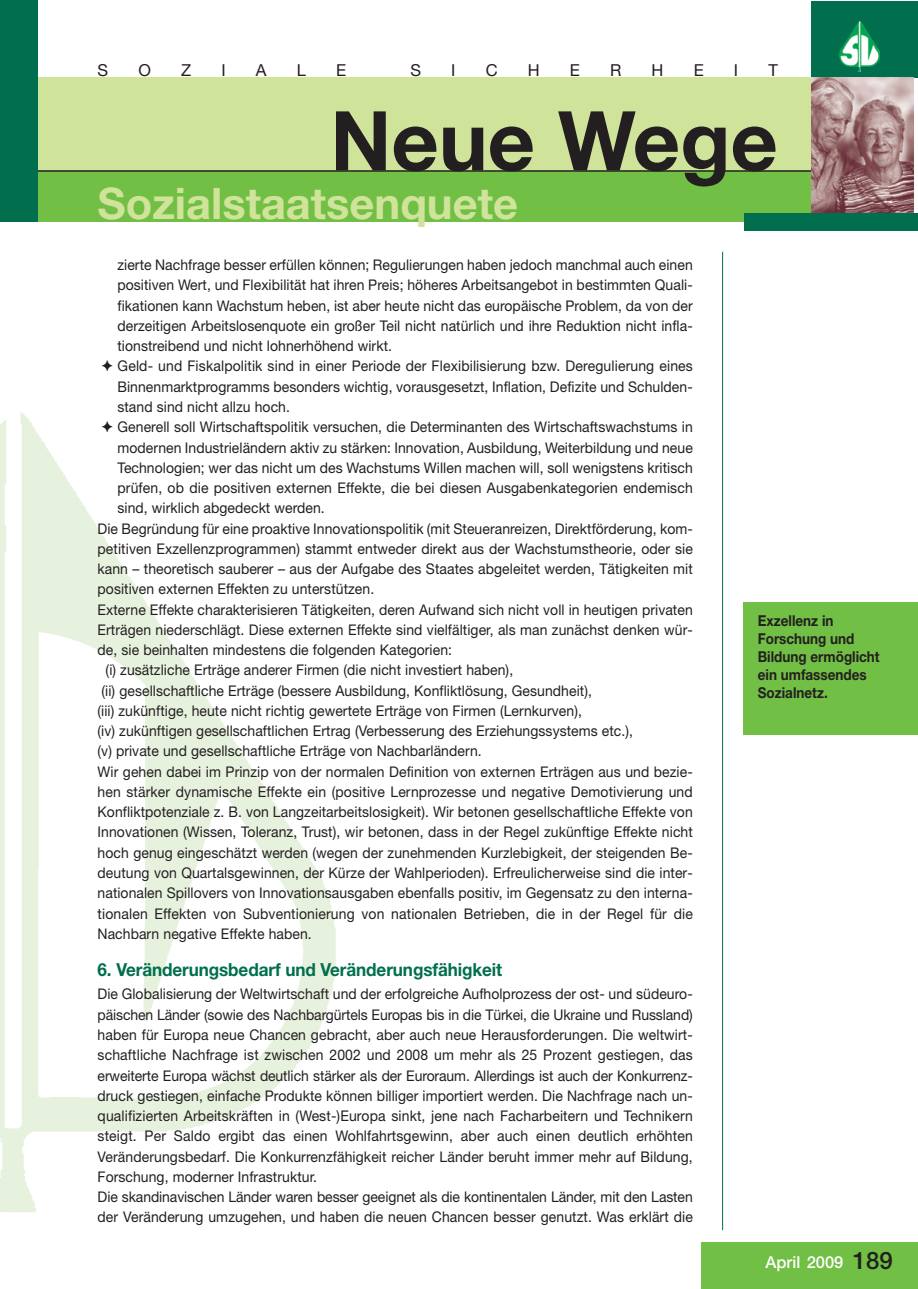
<style>
.page{position:relative;width:918px;height:1289px;background:#fff}
.page>*{position:absolute;margin:0;border:0;box-sizing:border-box;transform-origin:0 0}
.t1{font:700 82.5px "Helvetica Neue";color:#231f20}
.t2{font:700 43.5px "Helvetica Neue";color:#d0e39a}
.t3{font:700 18px "Helvetica Neue";letter-spacing:-.005em;color:#016f4e;scale:.95 1}
.t4{font:16.5px "Helvetica Neue";color:#231f20}
.t5{font:500 16.5px "Helvetica Neue";color:#fff}
.t6{font:700 15px/18px "Helvetica Neue";color:#231f20;scale:.9 1}
.t7{font:14.7px/20.2px "Helvetica Neue";letter-spacing:.005em;color:#231f20;scale:.95 1}
.s1{font-family:"Monotype Sorts"}
.s2{font-size:24px;color:#231f20}
</style>
<div class="page">
<img style="left:0;top:412px;width:336px;height:801px">
<div style="left:13px;top:171px;width:807px;height:51px;background:#71bf44"></div>
<div style="left:13px;top:77px;width:807px;height:94px;background:#d0e39a"></div>
<div style="left:701px;top:1242px;width:217px;height:46px;background:#71bf44"></div>
<hr style="left:722px;top:252px;width:1px;height:978px;background:#016f4e">
<hr style="left:13px;top:170px;width:807px;height:2px;background:#231f20">
<div style="left:8px;top:1px;width:30px;height:221px;background:#016f4e"></div>
<svg style="left:812px;top:1px;width:106px;height:76px;background:#177e5d"></svg>
<svg style="left:860px;top:21px;width:8px;height:12px"></svg>
<img style="left:812px;top:77px;width:102px;height:136px">
<div style="left:744px;top:213px;width:174px;height:17px;background:#016f4e"></div>
<div style="left:743px;top:602px;width:175px;height:132px;background:#71bf44"></div>
<div style="left:0;top:1px;width:17px;height:221px;background:#016f4e"></div>
<p class="t4" style="left:98px;top:65px;width:12px">S</p>
<p class="t4" style="left:138px;top:65px;width:14px">O</p>
<p class="t4" style="left:181px;top:65px;width:12px">Z</p>
<p class="t4" style="left:221px;top:65px;width:6px">I</p>
<p class="t4" style="left:256px;top:65px;width:12px">A</p>
<p class="t4" style="left:297px;top:65px;width:11px">L</p>
<p class="t4" style="left:336px;top:65px;width:12px">E</p>
<p class="t4" style="left:410px;top:65px;width:12px">S</p>
<p class="t4" style="left:451px;top:65px;width:6px">I</p>
<p class="t4" style="left:486px;top:65px;width:13px">C</p>
<p class="t4" style="left:528px;top:65px;width:13px">H</p>
<p class="t4" style="left:570px;top:65px;width:12px">E</p>
<p class="t4" style="left:610px;top:65px;width:13px">R</p>
<p class="t4" style="left:652px;top:65px;width:13px">H</p>
<p class="t4" style="left:694px;top:65px;width:12px">E</p>
<p class="t4" style="left:734px;top:65px;width:6px">I</p>
<p class="t4" style="left:768px;top:65px;width:11px">T</p>
<h1 class="t1" style="left:330px;top:111px;width:449px">Neue Wege</h1>
<h2 class="t2" style="left:98px;top:188px;width:422px">Sozialstaatsenquete</h2>
<p class="t7" style="left:117px;top:256px;width:607px">zierte Nachfrage besser erfüllen können; Regulierungen haben jedoch manchmal auch einen</p>
<p class="t7" style="left:117px;top:276px;width:607px">positiven Wert, und Flexibilität hat ihren Preis; höheres Arbeitsangebot in bestimmten Quali-</p>
<p class="t7" style="left:117px;top:297px;width:607px">fikationen kann Wachstum heben, ist aber heute nicht das europäische Problem, da von der</p>
<p class="t7" style="left:117px;top:317px;width:607px">derzeitigen Arbeitslosenquote ein großer Teil nicht natürlich und ihre Reduktion nicht infla-</p>
<p class="t7" style="left:117px;top:337px;width:291px">tionstreibend und nicht lohnerhöhend wirkt.</p>
<p class="t7" style="left:102px;top:357px;width:624px"><span class="s1">✦</span> Geld- und Fiskalpolitik sind in einer Periode der Flexibilisierung bzw. Deregulierung eines</p>
<p class="t7" style="left:117px;top:378px;width:607px">Binnenmarktprogramms besonders wichtig, vorausgesetzt, Inflation, Defizite und Schulden-</p>
<p class="t7" style="left:117px;top:398px;width:183px">stand sind nicht allzu hoch.</p>
<p class="t7" style="left:102px;top:418px;width:624px"><span class="s1">✦</span> Generell soll Wirtschaftspolitik versuchen, die Determinanten des Wirtschaftswachstums in</p>
<p class="t7" style="left:117px;top:438px;width:607px">modernen Industrieländern aktiv zu stärken: Innovation, Ausbildung, Weiterbildung und neue</p>
<p class="t7" style="left:117px;top:459px;width:607px">Technologien; wer das nicht um des Wachstums Willen machen will, soll wenigstens kritisch</p>
<p class="t7" style="left:117px;top:479px;width:607px">prüfen, ob die positiven externen Effekte, die bei diesen Ausgabenkategorien endemisch</p>
<p class="t7" style="left:117px;top:499px;width:220px">sind, wirklich abgedeckt werden.</p>
<p class="t7" style="left:98px;top:519px;width:628px">Die Begründung für eine proaktive Innovationspolitik (mit Steueranreizen, Direktförderung, kom-</p>
<p class="t7" style="left:98px;top:540px;width:628px">petitiven Exzellenzprogrammen) stammt entweder direkt aus der Wachstumstheorie, oder sie</p>
<p class="t7" style="left:98px;top:560px;width:628px">kann – theoretisch sauberer – aus der Aufgabe des Staates abgeleitet werden, Tätigkeiten mit</p>
<p class="t7" style="left:98px;top:580px;width:293px">positiven externen Effekten zu unterstützen.</p>
<p class="t7" style="left:98px;top:600px;width:628px">Externe Effekte charakterisieren Tätigkeiten, deren Aufwand sich nicht voll in heutigen privaten</p>
<p class="t7" style="left:98px;top:621px;width:628px">Erträgen niederschlägt. Diese externen Effekte sind vielfältiger, als man zunächst denken wür-</p>
<p class="t7" style="left:98px;top:641px;width:375px">de, sie beinhalten mindestens die folgenden Kategorien:</p>
<p class="t7" style="left:106px;top:661px;width:431px">(i) zusätzliche Erträge anderer Firmen (die nicht investiert haben),</p>
<p class="t7" style="left:102px;top:681px;width:518px">(ii) gesellschaftliche Erträge (bessere Ausbildung, Konfliktlösung, Gesundheit),</p>
<p class="t7" style="left:98px;top:702px;width:511px">(iii) zukünftige, heute nicht richtig gewertete Erträge von Firmen (Lernkurven),</p>
<p class="t7" style="left:98px;top:722px;width:565px">(iv) zukünftigen gesellschaftlichen Ertrag (Verbesserung des Erziehungssystems etc.),</p>
<p class="t7" style="left:98px;top:742px;width:406px">(v) private und gesellschaftliche Erträge von Nachbarländern.</p>
<p class="t7" style="left:98px;top:762px;width:628px">Wir gehen dabei im Prinzip von der normalen Definition von externen Erträgen aus und bezie-</p>
<p class="t7" style="left:98px;top:783px;width:628px">hen stärker dynamische Effekte ein (positive Lernprozesse und negative Demotivierung und</p>
<p class="t7" style="left:98px;top:803px;width:628px">Konfliktpotenziale z. B. von Langzeitarbeitslosigkeit). Wir betonen gesellschaftliche Effekte von</p>
<p class="t7" style="left:98px;top:823px;width:628px">Innovationen (Wissen, Toleranz, Trust), wir betonen, dass in der Regel zukünftige Effekte nicht</p>
<p class="t7" style="left:98px;top:844px;width:628px">hoch genug eingeschätzt werden (wegen der zunehmenden Kurzlebigkeit, der steigenden Be-</p>
<p class="t7" style="left:98px;top:864px;width:628px">deutung von Quartalsgewinnen, der Kürze der Wahlperioden). Erfreulicherweise sind die inter-</p>
<p class="t7" style="left:98px;top:884px;width:628px">nationalen Spillovers von Innovationsausgaben ebenfalls positiv, im Gegensatz zu den interna-</p>
<p class="t7" style="left:98px;top:904px;width:628px">tionalen Effekten von Subventionierung von nationalen Betrieben, die in der Regel für die</p>
<p class="t7" style="left:98px;top:925px;width:227px">Nachbarn negative Effekte haben.</p>
<p class="t3" style="left:98px;top:963px;width:427px">6. Veränderungsbedarf und Veränderungsfähigkeit</p>
<p class="t7" style="left:98px;top:985px;width:628px">Die Globalisierung der Weltwirtschaft und der erfolgreiche Aufholprozess der ost- und südeuro&shy;päischen Länder (sowie des Nachbargürtels Europas bis in die Türkei, die Ukraine und Russland) haben für Europa neue Chancen gebracht, aber auch neue Herausforderungen. Die weltwirt&shy;schaftliche Nachfrage ist zwischen 2002 und 2008 um mehr als 25 Prozent gestiegen, das erweiterte Europa wächst deutlich stärker als der Euroraum. Allerdings ist auch der Konkurrenz&shy;druck gestiegen, einfache Produkte können billiger importiert werden. Die Nachfrage nach un&shy;qualifizierten Arbeitskräften in (West-)Europa sinkt, jene nach Facharbeitern und Technikern steigt. Per Saldo ergibt das einen Wohlfahrtsgewinn, aber auch einen deutlich erhöhten Veränderungsbedarf. Die Konkurrenzfähigkeit reicher Länder beruht immer mehr auf Bildung, Forschung, moderner Infrastruktur.<br>Die skandinavischen Länder waren besser geeignet als die kontinentalen Länder, mit den Lasten der Veränderung umzugehen, und haben die neuen Chancen besser genutzt. Was erklärt die</p>
<p class="t6" style="left:758px;top:613px;width:137px">Exzellenz in<br>Forschung und<br>Bildung ermöglicht ein umfassendes<br>Sozialnetz.</p>
<p class="t5" style="left:766px;top:1256px;width:129px">April 2009 <span class="s2">189</span></p>
</div>
